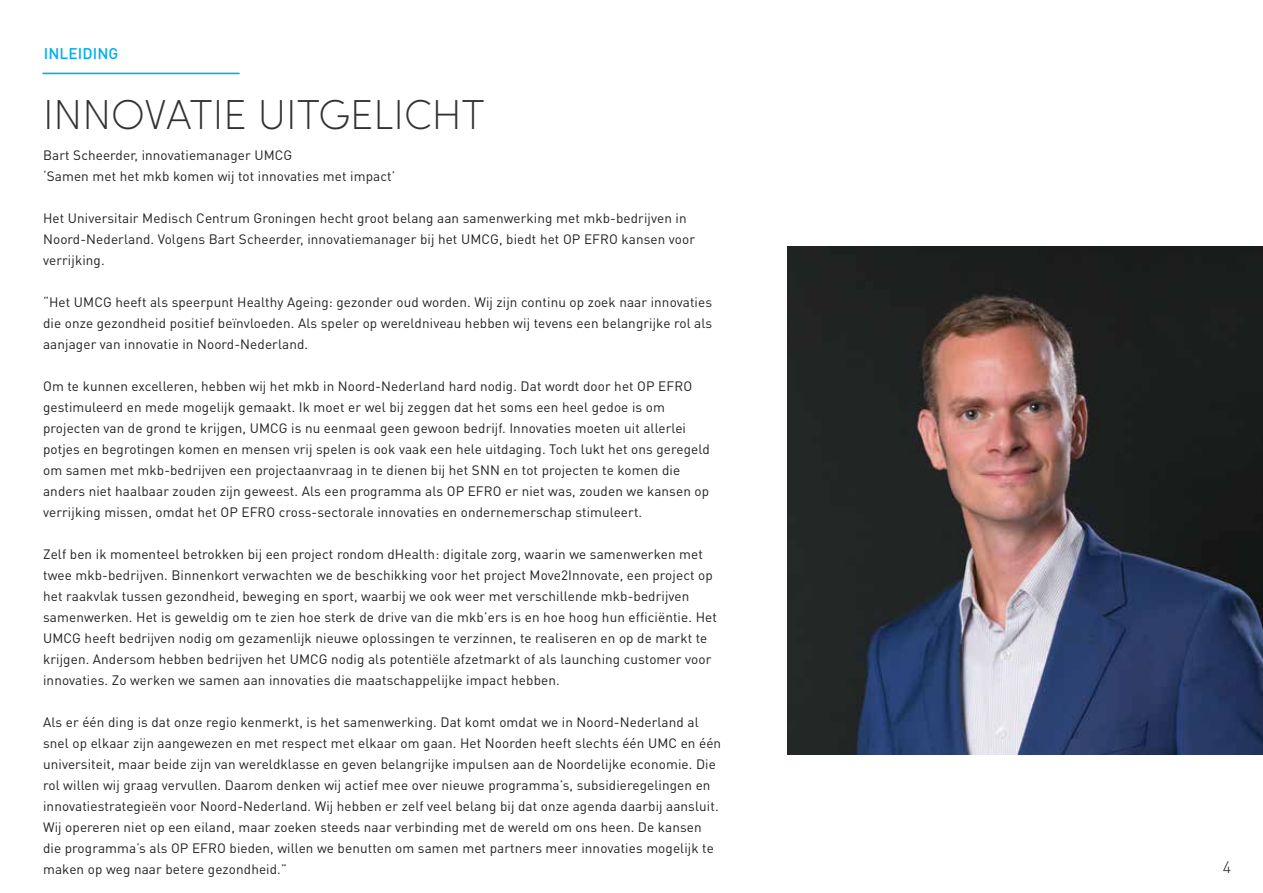
<style>
.page{position:relative;width:1263px;height:893px;background:#fff}
.page>*{position:absolute;margin:0;border:0;box-sizing:border-box;transform-origin:0 0}
.t1{font:200 42px "Sofia Pro";color:#333132}
.t2{font:300 16.5px "DIN Pro";color:#231f20}
.t3{font:500 15.3px "DIN Pro";letter-spacing:.01em;color:#00aeef}
.t4{font:13.5px/21px "DIN Pro";letter-spacing:.01em;color:#231f20}
</style>
<div class="page">
<hr style="left:42px;top:73px;width:198px;height:1px;background:#00aeef">
<img style="left:787px;top:246px;width:476px;height:509px">
<p class="t3" style="left:44px;top:41px;width:76px">INLEIDING</p>
<h1 class="t1" style="left:43px;top:85px;width:443px">INNOVATIE UITGELICHT</h1>
<p class="t4" style="left:43px;top:144px;width:354px">Bart Scheerder, innovatiemanager UMCG<br>‘Samen met het mkb komen wij tot innovaties met impact’</p>
<p class="t4" style="left:43px;top:207px;width:653px">Het Universitair Medisch Centrum Groningen hecht groot belang aan samenwerking met mkb-bedrijven in<br>Noord-Nederland. Volgens Bart Scheerder, innovatiemanager bij het UMCG, biedt het OP EFRO kansen voor verrijking.</p>
<p class="t4" style="left:43px;top:291px;width:671px;text-align:justify">“Het UMCG heeft als speerpunt Healthy Ageing: gezonder oud worden. Wij zijn continu op zoek naar innovaties die onze gezondheid positief beïnvloeden. Als speler op wereldniveau hebben wij tevens een belangrijke rol als aanjager van innovatie in Noord-Nederland.</p>
<p class="t4" style="left:43px;top:375px;width:668px">Om te kunnen excelleren, hebben wij het mkb in Noord-Nederland hard nodig. Dat wordt door het OP EFRO gestimuleerd en mede mogelijk gemaakt. Ik moet er wel bij zeggen dat het soms een heel gedoe is om projecten van de grond te krijgen, UMCG is nu eenmaal geen gewoon bedrijf. Innovaties moeten uit allerlei potjes en begrotingen komen en mensen vrij spelen is ook vaak een hele uitdaging. Toch lukt het ons geregeld om samen met mkb-bedrijven een projectaanvraag in te dienen bij het SNN en tot projecten te komen die anders niet haalbaar zouden zijn geweest. Als een programma als OP EFRO er niet was, zouden we kansen op verrijking missen, omdat het OP EFRO cross-sectorale innovaties en ondernemerschap stimuleert.</p>
<p class="t4" style="left:43px;top:543px;width:675px">Zelf ben ik momenteel betrokken bij een project rondom dHealth: digitale zorg, waarin we samenwerken met twee mkb-bedrijven. Binnenkort verwachten we de beschikking voor het project Move2Innovate, een project op het raakvlak tussen gezondheid, beweging en sport, waarbij we ook weer met verschillende mkb-bedrijven samenwerken. Het is geweldig om te zien hoe sterk de drive van die mkb’ers is en hoe hoog hun efficiëntie. Het UMCG heeft bedrijven nodig om gezamenlijk nieuwe oplossingen te verzinnen, te realiseren en op de markt te krijgen. Andersom hebben bedrijven het UMCG nodig als potentiële afzetmarkt of als launching customer voor innovaties. Zo werken we samen aan innovaties die maatschappelijke impact hebben.</p>
<p class="t4" style="left:43px;top:711px;width:680px">Als er één ding is dat onze regio kenmerkt, is het samenwerking. Dat komt omdat we in Noord-Nederland al snel op elkaar zijn aangewezen en met respect met elkaar om gaan. Het Noorden heeft slechts één UMC en één universiteit, maar beide zijn van wereldklasse en geven belangrijke impulsen aan de Noordelijke economie. Die rol willen wij graag vervullen. Daarom denken wij actief mee over nieuwe programma’s, subsidieregelingen en innovatiestrategieën voor Noord-Nederland. Wij hebben er zelf veel belang bij dat onze agenda daarbij aansluit.<br>Wij opereren niet op een eiland, maar zoeken steeds naar verbinding met de wereld om ons heen. De kansen die programma’s als OP EFRO bieden, willen we benutten om samen met partners meer innovaties mogelijk te maken op weg naar betere gezondheid.”</p>
<p class="t2" style="left:1223px;top:854px;width:10px">4</p>
</div>
